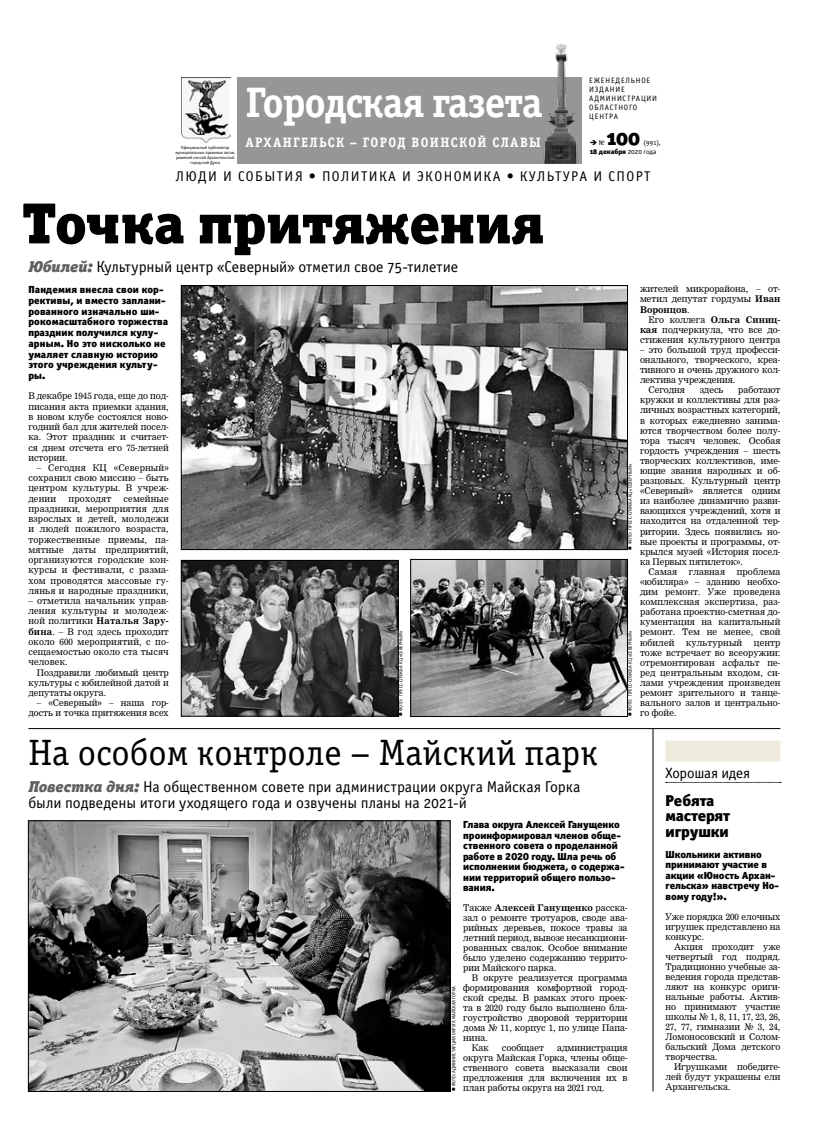
<style>
.page{position:relative;width:823px;height:1134px;background:#fff}
.page>*{position:absolute;margin:0;border:0;box-sizing:border-box;transform-origin:0 0}
.t1{font:58.1px "Officina Serif Black OSC";color:#000}
.t2{font:42.8px "Officina Serif Bold C";letter-spacing:-.03em;color:#fff}
.t3{font:36.8px "Officina Serif Book OSC";color:#000}
.t4{font:20.1px "Officina Sans Black OSC";color:#000}
.t5{font:15.8px/15.8px "Officina Sans Book OSC";letter-spacing:-.005em;color:#000}
.t6{font:15.8px/15.8px "Officina Sans Black C";letter-spacing:-.01em;color:#000}
.t7{font:15px "Officina Sans Book OSC";letter-spacing:-.015em;color:#000}
.t8{font:14.1px "Officina Sans Book C";letter-spacing:.1em;color:#000}
.t9{font:13.7px "Officina Serif Bold C";letter-spacing:.1em;color:#fff}
.t10{font:10.3px/10.5px "Officina Sans Black C";color:#000}
.t11{font:9px/10.2px "Nimrod Cyr";color:#000;text-align:justify}
.t12{font:9px "Nimrod Cyr";letter-spacing:.02em;color:#000}
.t13{font:7.8px/8.8px "Officina Sans Book C";letter-spacing:.1em;color:#000}
.t14{font:7px "Officina Sans Black OSC";color:#000}
.t15{font:7px "Officina Sans Book OSC";color:#000}
.t16{font:5px "Officina Sans Book OSC";color:#000}
.t17{font:4.5px/5.1px "Officina Sans Book C";color:#000;text-align:center}
.s1{font-family:"Officina Sans Book OSC"}
.s2{font-family:"Officina Serif Black OSC";font-style:italic;color:#616161}
.s3{font-weight:700}
</style>
<div class="page">
<div style="left:237px;top:77px;width:344px;height:87px;background:#969696"></div>
<img style="left:181px;top:78px;width:49px;height:65px">
<img style="left:543px;top:43px;width:35px;height:121px">
<img style="left:30px;top:823px;width:418px;height:266px">
<div style="left:28px;top:821px;width:422px;height:270px;border:1px solid #000"></div>
<img style="left:183px;top:287px;width:442px;height:261px">
<div style="left:181px;top:285px;width:446px;height:265px;border:1px solid #000"></div>
<img style="left:412px;top:561px;width:213px;height:154px">
<div style="left:410px;top:559px;width:217px;height:158px;border:1px solid #000"></div>
<img style="left:183px;top:562px;width:213px;height:152px">
<div style="left:181px;top:560px;width:217px;height:156px;border:1px solid #000"></div>
<hr style="left:28px;top:728px;width:752px;height:1px;background:#000">
<hr style="left:652px;top:729px;width:1px;height:362px;background:#000">
<svg style="left:665px;top:782px;width:115px;height:1px"></svg>
<div style="left:665px;top:740px;width:115px;height:21px;background:#eeebdc"></div>
<p class="t13" style="left:589px;top:76px;width:69px">еженедельное издание администрации областного центра</p>
<h2 class="t2" style="left:245px;top:79px;width:298px">Городская газета</h2>
<h3 class="t9" style="left:245px;top:134px;width:296px">Архангельск – город воинской славы</h3>
<p class="t15" style="left:598px;top:139px;width:7px">№</p>
<h3 class="t4" style="left:606px;top:125px;width:35px">100</h3>
<p class="t15" style="left:643px;top:139px;width:18px">(991),</p>
<p class="t14" style="left:589px;top:147px;width:68px">18 декабря <span class="s1">2020 года</span></p>
<p class="t17" style="left:175px;top:145px;width:61px">Официальный публикатор муниципальных правовых актов, решений сессий Архангельской городской Думы</p>
<h3 class="t8" style="left:176px;top:168px;width:476px">люди и события • Политика и экономика • культура и спорт</h3>
<h1 class="t1" style="left:22px;top:186px;width:523px">Точка притяжения</h1>
<h3 class="t5" style="left:28px;top:259px;width:431px"><span class="s2">Юбилей:</span> Культурный центр «Северный» отметил свое 75-тилетие</h3>
<p class="t10" style="left:28px;top:284px;width:141px">Пандемия внесла свои кор&shy;рективы, и вместо заплани&shy;рованного изначально ши&shy;рокомасштабного торжества праздник получился кулу&shy;арным. Но это нисколько не умаляет славную историю этого учреждения культу&shy;ры.</p>
<p class="t11" style="left:28px;top:391px;width:142px">В декабре 1945 года, еще до под&shy;писания акта приемки здания, в новом клубе состоялся ново&shy;годний бал для жителей посел&shy;ка. Этот праздник и считает&shy;ся днем отсчета его 75-летней истории.</p>
<p class="t11" style="left:28px;top:463px;width:142px;text-indent:9px">– Сегодня КЦ «Северный» сохранил свою миссию – быть центром культуры. В учреж&shy;дении</p>
<p class="t11" style="left:28px;top:493px;width:142px;text-indent:95px">семейные праздники, мероприятия для взрослых и детей, молодежи и людей пожилого возраста, торжественные приемы, па&shy;мятные даты предприятий, организуются городские кон&shy;курсы и фестивали, с разма&shy;хом проводятся массовые гу&shy;лянья и народные праздники,</p>
<p class="t11" style="left:28px;top:596px;width:142px">– отметила начальник управ&shy;ления культуры и молодеж&shy;ной политики <span class="s3">Наталья Зару&shy;бина</span>. – В год здесь проходит около 600 мероприятий, с по&shy;сещаемостью около ста тысяч человек.</p>
<p class="t11" style="left:28px;top:667px;width:142px;text-indent:9px">Поздравили любимый центр культуры с юбилейной датой и депутаты округа.</p>
<p class="t11" style="left:28px;top:698px;width:142px;text-align:right">– «Северный» – наша гор&shy;дость и точка притяжения всех</p>
<p class="t12" style="left:69px;top:493px;width:44px">проходят</p>
<p class="t16" style="left:398px;top:711px;width:82px;rotate:-90deg">фото: пресс-служба кц «северн ый»</p>
<p class="t11" style="left:639px;top:284px;width:142px">жителей микрорайона, – от&shy;метил депутат гордумы <span class="s3">Иван Воронцов</span>.</p>
<p class="t11" style="left:639px;top:314px;width:142px;text-indent:9px">Его коллега <span class="s3">Ольга Синиц&shy;кая</span> подчеркнула, что все до&shy;стижения культурного центра</p>
<p class="t11" style="left:639px;top:345px;width:142px">– это большой труд професси-</p>
<p class="t11" style="left:639px;top:355px;width:142px">онального, творческого, креа-</p>
<p class="t11" style="left:639px;top:365px;width:142px">тивного и очень дружного кол-</p>
<p class="t11" style="left:639px;top:375px;width:97px">лектива учреждения.</p>
<p class="t11" style="left:648px;top:385px;width:38px">Сегодня</p>
<p class="t11" style="left:699px;top:385px;width:25px">здесь</p>
<p class="t11" style="left:737px;top:385px;width:44px">работают</p>
<p class="t11" style="left:639px;top:395px;width:142px">кружки и коллективы для раз-</p>
<p class="t11" style="left:639px;top:405px;width:142px">личных возрастных категорий,</p>
<p class="t11" style="left:639px;top:415px;width:142px">в которых ежедневно занима-</p>
<p class="t11" style="left:639px;top:425px;width:142px">ются творчеством более полу-</p>
<p class="t11" style="left:639px;top:435px;width:142px">тора тысяч человек. Особая</p>
<p class="t11" style="left:639px;top:445px;width:142px">гордость учреждения – шесть</p>
<p class="t11" style="left:639px;top:455px;width:142px">творческих коллективов, име-</p>
<p class="t11" style="left:639px;top:466px;width:142px">ющие звания народных и об-</p>
<p class="t11" style="left:639px;top:476px;width:142px">разцовых. Культурный центр</p>
<p class="t11" style="left:639px;top:486px;width:142px">«Северный» является одним</p>
<p class="t11" style="left:639px;top:496px;width:142px">из наиболее динамично разви-</p>
<p class="t11" style="left:639px;top:506px;width:142px">вающихся учреждений, хотя и</p>
<p class="t11" style="left:639px;top:516px;width:142px">находится на отдаленной тер-</p>
<p class="t11" style="left:639px;top:526px;width:142px">ритории. Здесь появились но-</p>
<p class="t11" style="left:639px;top:536px;width:142px">вые проекты и программы, от-</p>
<p class="t11" style="left:639px;top:546px;width:142px">крылся музей «История посел-</p>
<p class="t11" style="left:639px;top:556px;width:104px">ка Первых пятилеток».</p>
<p class="t11" style="left:648px;top:566px;width:30px">Самая</p>
<p class="t11" style="left:688px;top:566px;width:38px">главная</p>
<p class="t16" style="left:627px;top:544px;width:82px;rotate:-90deg">фото: пресс-служба кц «северн ый»</p>
<p class="t11" style="left:639px;top:567px;width:142px;text-indent:97px">проблема «юбиляра» – зданию необхо&shy;дим ремонт. Уже проведена комплексная экспертиза, раз&shy;работана проектно-сметная до&shy;кументация на капитальный ремонт. Тем не менее, свой юбилей</p>
<p class="t16" style="left:627px;top:711px;width:82px;rotate:-90deg">фото: пресс-служба кц «северн ый»</p>
<p class="t11" style="left:685px;top:637px;width:58px">культурный</p>
<p class="t11" style="left:639px;top:637px;width:142px;text-indent:114px">центр тоже встречает во всеоружии: отремонтирован асфальт пе&shy;ред центральным входом, си&shy;лами учреждения произведен ремонт зрительного и танце&shy;вального залов и центрально&shy;го фойе.</p>
<h3 class="t3" style="left:28px;top:732px;width:571px">На особом контроле – Майский парк</h3>
<h3 class="t5" style="left:28px;top:779px;width:553px"><span class="s2">Повестка дня:</span> На общественном совете при администрации округа Майская Горка были подведены итоги уходящего года и озвучены планы на 2021-й</h3>
<p class="t10" style="left:463px;top:819px;width:163px">Глава округа Алексей Ганущенко проинформировал членов обще&shy;ственного совета о проделанной работе в 2020 году. Шла речь об исполнении бюджета, о содержа&shy;нии территорий общего пользо&shy;вания.</p>
<p class="t11" style="left:463px;top:903px;width:166px">Также <span class="s3">Алексей Ганущенко</span> расска&shy;зал о ремонте тротуаров, своде ава&shy;рийных деревьев, покосе травы за летний период, вывозе несанкциони&shy;рованных свалок. Особое внимание было уделено содержанию террито&shy;рии Майского парка.</p>
<p class="t11" style="left:471px;top:973px;width:157px">В округе реализуется программа</p>
<p class="t11" style="left:463px;top:983px;width:166px">формирования комфортной город-</p>
<p class="t11" style="left:463px;top:993px;width:166px">ской среды. В рамках этого проек-</p>
<p class="t11" style="left:463px;top:1003px;width:166px">та в 2020 году было выполнено бла-</p>
<p class="t11" style="left:463px;top:1013px;width:166px">гоустройство дворовой территории</p>
<p class="t11" style="left:463px;top:1023px;width:166px">дома № 11, корпус 1, по улице Папа-</p>
<p class="t11" style="left:463px;top:1033px;width:26px">нина.</p>
<p class="t11" style="left:471px;top:1043px;width:18px">Как</p>
<p class="t11" style="left:501px;top:1043px;width:44px">сообщает</p>
<p class="t16" style="left:450px;top:1086px;width:101px;rotate:-90deg">фото: админ истарция округа майская горка</p>
<p class="t11" style="left:463px;top:1043px;width:166px;text-indent:94px">администрация округа Майская Горка, члены обще&shy;ственного совета высказали свои предложения для включения их в план работы округа на 2021 год.</p>
<h3 class="t7" style="left:665px;top:764px;width:86px">Хорошая идея</h3>
<h3 class="t6" style="left:665px;top:792px;width:66px">Ребята мастерят игрушки</h3>
<p class="t10" style="left:665px;top:849px;width:115px">Школьники активно принимают участие в акции «Юность Архан&shy;гельска» навстречу Но&shy;вому году!».</p>
<p class="t11" style="left:665px;top:912px;width:116px">Уже порядка 200 елочных игрушек представлено на конкурс.</p>
<p class="t11" style="left:665px;top:942px;width:116px;text-indent:9px">Акция проходит уже четвертый год подряд.<br>Традиционно учебные за&shy;ведения города представ&shy;ляют на конкурс ориги&shy;нальные работы. Актив&shy;но принимают участие школы № 1, 8, 11, 17, 23, 26, 27, 77, гимназии № 3, 24, Ломоносовский и Солом&shy;бальский Дома детского творчества.</p>
<p class="t11" style="left:665px;top:1062px;width:116px;text-indent:9px">Игрушками победите&shy;лей будут украшены ели Архангельска.</p>
</div>
